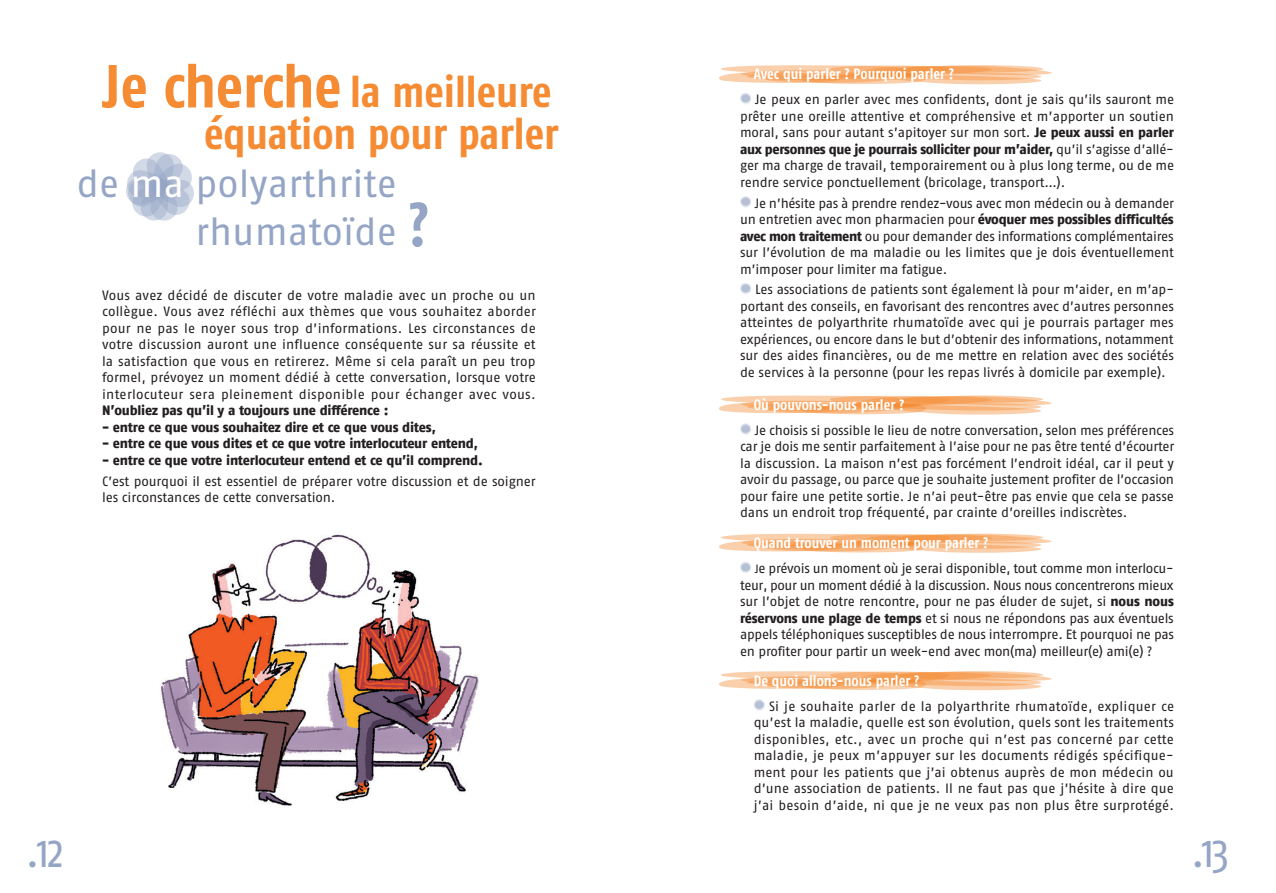
<style>
.page{position:relative;width:1276px;height:893px;background:#fff}
.page>*{position:absolute;margin:0;border:0;box-sizing:border-box;transform-origin:0 0}
.t1{font:46.5px "Fago Co Caps";color:#95a5c5}
.t2{font:700 43.5px/42px "Fago Co";color:#f58b32;text-align:right}
.t3{font:38.25px/47.8px "Fago No";color:#95a5c5}
.t4{font:700 15px "Fago Co";color:#fff}
.t5{font:13.5px/16.5px "Fago No";letter-spacing:-.01em;color:#231f20;text-align:justify}
.t6{font:800 13.5px "Fago No";letter-spacing:-.02em;color:#231f20}
.s1{font-size:60.6px}
.s2{color:#fff}
.s3{font-family:"Fago Co";font-weight:700;font-size:60.6px}
.s4{font-weight:800}
.s5{font-size:12px}
</style>
<div class="page">
<svg style="left:719px;top:65px;width:333px;height:20px;background:#f8c295"></svg>
<svg style="left:719px;top:395px;width:333px;height:20px;background:#f8c295"></svg>
<svg style="left:719px;top:533px;width:333px;height:20px;background:#f8c295"></svg>
<svg style="left:719px;top:671px;width:333px;height:20px;background:#f8c295"></svg>
<svg style="left:126px;top:152px;width:68px;height:69px"></svg>
<img style="left:161px;top:534px;width:318px;height:272px">
<div style="left:740px;top:93px;width:11px;height:10px;border:1px solid #e2e6f0;border-radius:50%"></div>
<div style="left:740px;top:95px;width:11px;height:9px;background:#f6f7fa;border-radius:50%"></div>
<div style="left:740px;top:94px;width:11px;height:10px;border:1px solid #e2e6f0;border-radius:50%"></div>
<div style="left:740px;top:93px;width:10px;height:10px;background:#b6c0d5;border-radius:50%"></div>
<div style="left:740px;top:93px;width:10px;height:10px;border:1px solid #e2e6f0;border-radius:50%"></div>
<div style="left:740px;top:196px;width:11px;height:10px;border:1px solid #e2e6f0;border-radius:50%"></div>
<div style="left:740px;top:198px;width:11px;height:9px;background:#d9dee9;border-radius:50%"></div>
<div style="left:740px;top:198px;width:11px;height:10px;border:1px solid #e2e6f0;border-radius:50%"></div>
<div style="left:740px;top:196px;width:10px;height:10px;background:#b6c0d5;border-radius:50%"></div>
<div style="left:740px;top:196px;width:10px;height:10px;border:1px solid #e2e6f0;border-radius:50%"></div>
<div style="left:740px;top:283px;width:11px;height:10px;border:1px solid #e2e6f0;border-radius:50%"></div>
<div style="left:740px;top:285px;width:11px;height:9px;background:#f6f7fa;border-radius:50%"></div>
<div style="left:740px;top:284px;width:11px;height:10px;border:1px solid #e2e6f0;border-radius:50%"></div>
<div style="left:740px;top:283px;width:10px;height:10px;background:#b6c0d5;border-radius:50%"></div>
<div style="left:740px;top:283px;width:10px;height:10px;border:1px solid #e2e6f0;border-radius:50%"></div>
<div style="left:740px;top:423px;width:11px;height:10px;border:1px solid #e2e6f0;border-radius:50%"></div>
<div style="left:740px;top:425px;width:11px;height:10px;background:#d6dbe8;border-radius:50%"></div>
<div style="left:740px;top:425px;width:11px;height:10px;border:1px solid #e2e6f0;border-radius:50%"></div>
<svg style="left:740px;top:424px;width:10px;height:9px"></svg>
<div style="left:740px;top:423px;width:10px;height:10px;border:1px solid #e2e6f0;border-radius:50%"></div>
<div style="left:740px;top:562px;width:11px;height:10px;border:1px solid #e2e6f0;border-radius:50%"></div>
<div style="left:740px;top:563px;width:11px;height:10px;border:1px solid #e2e6f0;border-radius:50%"></div>
<div style="left:740px;top:562px;width:10px;height:10px;background:#b6c0d5;border-radius:50%"></div>
<div style="left:740px;top:562px;width:10px;height:10px;border:1px solid #e2e6f0;border-radius:50%"></div>
<div style="left:754px;top:701px;width:10px;height:10px;background:#d4dae6;border-radius:50%"></div>
<div style="left:754px;top:701px;width:10px;height:10px;border:1px solid #e2e6f0;border-radius:50%"></div>
<svg style="left:754px;top:699px;width:10px;height:10px"></svg>
<div style="left:753px;top:699px;width:11px;height:10px;border:1px solid #e2e6f0;border-radius:50%"></div>
<h2 class="t2" style="left:102px;top:71px;width:458px"><span class="s1">Je cherche</span> la meilleure équation pour parler</h2>
<h3 class="t3" style="left:195px;top:160px;width:235px;text-indent:-119px">de <span class="s2">ma</span> polyarthrite rhumatoïde <span class="s3">?</span></h3>
<p class="t5" style="left:102px;top:287px;width:435px">Vous avez décidé de discuter de votre maladie avec un proche ou un collègue. Vous avez réfléchi aux thèmes que vous souhaitez aborder pour ne pas le noyer sous trop d’informations. Les circonstances de votre discussion auront une influence conséquente sur sa réussite et la satisfaction que vous en retirerez. Même si cela paraît un peu trop formel, prévoyez un moment dédié à cette conversation, lorsque votre interlocuteur sera pleinement disponible pour échanger avec vous.</p>
<p class="t6" style="left:102px;top:403px;width:288px">N’oubliez pas qu’il y a toujours une différence :</p>
<p class="t6" style="left:102px;top:419px;width:335px">- entre ce que vous souhaitez dire et ce que vous dites,</p>
<p class="t6" style="left:102px;top:436px;width:377px">- entre ce que vous dites et ce que votre interlocuteur entend,</p>
<p class="t6" style="left:102px;top:452px;width:382px">- entre ce que votre interlocuteur entend et ce qu’il comprend.</p>
<p class="t5" style="left:102px;top:473px;width:435px">C’est pourquoi il est essentiel de préparer votre discussion et de soigner les circonstances de cette conversation.</p>
<p class="t4" style="left:753px;top:65px;width:202px">Avec qui parler ? Pourquoi parler ?</p>
<p class="t5" style="left:740px;top:91px;width:436px;text-indent:15px">Je peux en parler avec mes confidents, dont je sais qu’ils sauront me prêter une oreille attentive et compréhensive et m’apporter un soutien moral, sans pour autant s’apitoyer sur mon sort. <span class="s4">Je peux aussi en parler aux personnes que je pourrais solliciter pour m’aider,</span> qu’il s’agisse d’allé&shy;ger ma charge de travail, temporairement ou à plus long terme, ou de me rendre service ponctuellement (bricolage, transport…).</p>
<p class="t5" style="left:740px;top:195px;width:435px;text-indent:15px">Je n’hésite pas à prendre rendez-vous avec mon médecin ou à demander un entretien avec mon pharmacien pour <span class="s4">évoquer mes possibles difficultés avec mon traitement</span> ou pour demander des informations complémentaires sur l’évolution de ma maladie ou les limites que je dois éventuellement m’imposer pour limiter ma fatigue.</p>
<p class="t5" style="left:740px;top:281px;width:435px;text-indent:15px">Les associations de patients sont également là pour m’aider, en m’ap&shy;portant des conseils, en favorisant des rencontres avec d’autres personnes atteintes de polyarthrite rhumatoïde avec qui je pourrais partager mes expériences, ou encore dans le but d’obtenir des informations, notamment sur des aides financières, ou de me mettre en relation avec des sociétés de services à la personne (pour les repas livrés à domicile par exemple).</p>
<p class="t4" style="left:753px;top:396px;width:152px">Où pouvons-nous parler ?</p>
<p class="t5" style="left:740px;top:422px;width:436px;text-indent:15px">Je choisis si possible le lieu de notre conversation, selon mes préférences car je dois me sentir parfaitement à l’aise pour ne pas être tenté d’écourter la discussion. La maison n’est pas forcément l’endroit idéal, car il peut y avoir du passage, ou parce que je souhaite justement profiter de l’occasion pour faire une petite sortie. Je n’ai peut-être pas envie que cela se passe dans un endroit trop fréquenté, par crainte d’oreilles indiscrètes.</p>
<p class="t4" style="left:753px;top:534px;width:236px">Quand trouver un moment pour parler ?</p>
<p class="t5" style="left:740px;top:560px;width:435px;text-indent:15px"><span class="s5">J</span>e prévois un moment où je serai disponible, tout comme mon interlocu&shy;teur, pour un moment dédié à la discussion. Nous nous concentrerons mieux sur l’objet de notre rencontre, pour ne pas éluder de sujet, si <span class="s4">nous nous réservons une plage de temps</span> et si nous ne répondons pas aux éventuels appels téléphoniques susceptibles de nous interrompre. Et pourquoi ne pas en profiter pour partir un week-end avec mon(ma) meilleur(e) ami(e) ?</p>
<p class="t4" style="left:753px;top:672px;width:167px">De quoi allons-nous parler ?</p>
<p class="t5" style="left:753px;top:698px;width:422px;text-indent:15px">Si je souhaite parler de la polyarthrite rhumatoïde, expliquer ce qu’est la maladie, quelle est son évolution, quels sont les traitements disponibles, etc., avec un proche qui n’est pas concerné par cette maladie, je peux m’appuyer sur les documents rédigés spécifique&shy;ment pour les patients que j’ai obtenus auprès de mon médecin ou d’une association de patients. Il ne faut pas que j’hésite à dire que j’ai besoin d’aide, ni que je ne veux pas non plus être surprotégé.</p>
<h1 class="t1" style="left:26px;top:824px;width:39px">.12</h1>
<h1 class="t1" style="left:1191px;top:824px;width:40px">.13</h1>
</div>
